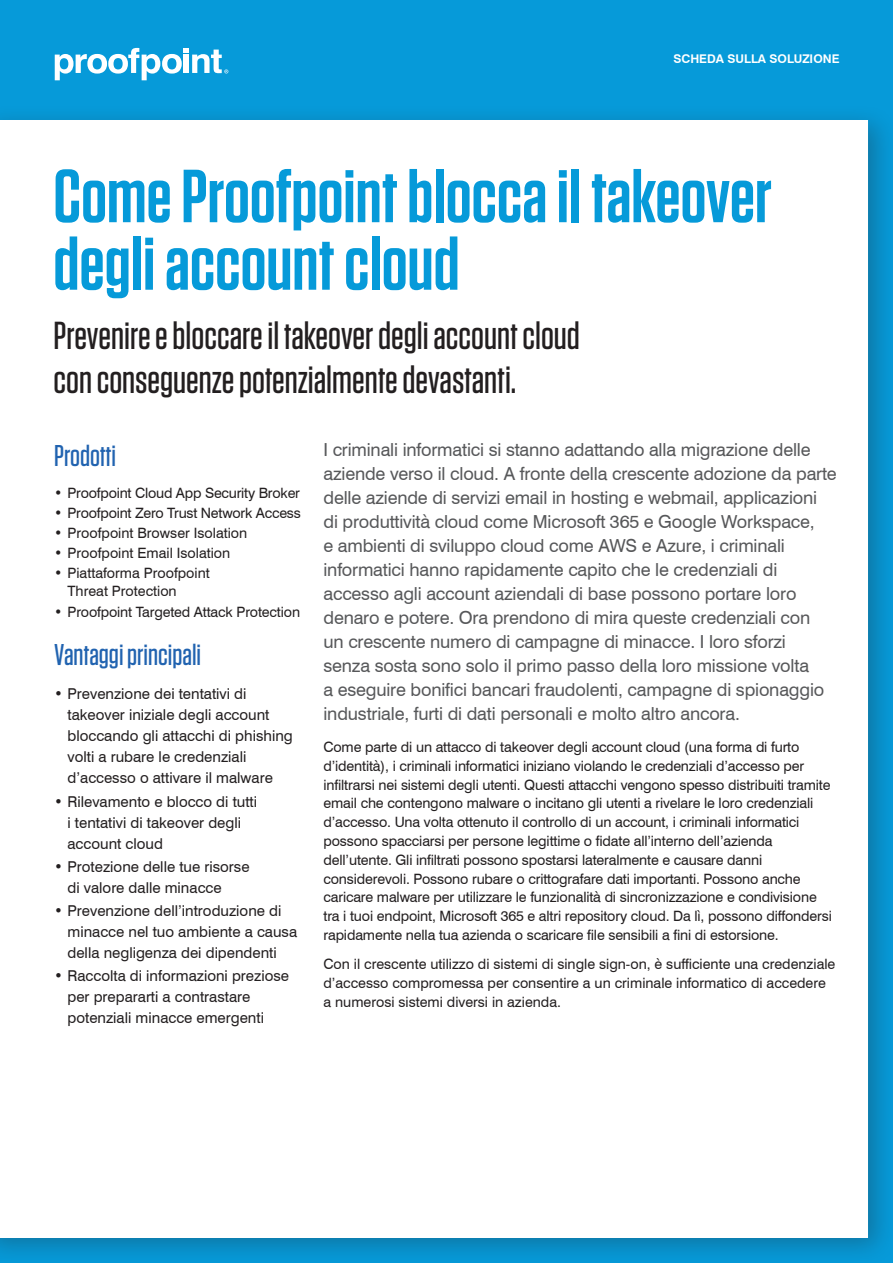
<style>
.page{position:relative;width:893px;height:1263px;background:#fff}
.page>*{position:absolute;margin:0;border:0;box-sizing:border-box;transform-origin:0 0}
.t1{font:600 75px/67.5px "Tungsten";color:#069ad9}
.t2{font:500 39px/43.5px "Tungsten";color:#231f20}
.t3{font:500 30px "Tungsten";color:#2163b0}
.t4{font:18px/24px "Swiss 721 BT";letter-spacing:-.01em;color:#57585a}
.t5{font:15px/21px "Swiss 721 BT";color:#231f20}
.t6{font:14.25px/18.8px "Swiss 721 BT";letter-spacing:-.01em;color:#231f20}
.t7{font:700 12px "Swiss 721 BT";color:#fff}
</style>
<div class="page">
<div style="left:0;top:0;width:893px;height:104px;background:#069ad9"></div>
<div style="left:0;top:104px;width:893px;height:1159px;background:#231f20;opacity:.3"></div>
<div style="left:0;top:120px;width:868px;height:1117px;background:#fff"></div>
<svg style="left:55px;top:48px;width:173px;height:32px"></svg>
<p class="t7" style="left:673px;top:52px;width:168px">SCHEDA SULLA SOLUZIONE</p>
<h1 class="t1" style="left:53px;top:164px;width:720px">Come Proofpoint blocca il takeover degli account cloud</h1>
<h2 class="t2" style="left:53px;top:315px;width:528px">Prevenire e bloccare il takeover degli account cloud con conseguenze potenzialmente devastanti.</h2>
<h3 class="t3" style="left:54px;top:440px;width:64px">Prodotti</h3>
<p class="t6" style="left:54px;top:483px;width:247px">• Proofpoint Cloud App Security Broker</p>
<p class="t6" style="left:54px;top:503px;width:248px">• Proofpoint Zero Trust Network Access</p>
<p class="t6" style="left:54px;top:523px;width:195px">• Proofpoint Browser Isolation</p>
<p class="t6" style="left:54px;top:544px;width:178px">• Proofpoint Email Isolation</p>
<p class="t6" style="left:68px;top:564px;width:144px;line-height:18px;text-indent:-13px">• Piattaforma Proofpoint<br>Threat Protection</p>
<p class="t6" style="left:54px;top:602px;width:248px">• Proofpoint Targeted Attack Protection</p>
<h3 class="t3" style="left:54px;top:639px;width:149px">Vantaggi principali</h3>
<p class="t5" style="left:68px;top:683px;width:227px;text-indent:-14px">• Prevenzione dei tentativi di takeover iniziale degli account bloccando gli attacchi di phishing volti a rubare le credenziali d’accesso o attivare il malware</p>
<p class="t5" style="left:68px;top:791px;width:191px;text-indent:-14px">• Rilevamento e blocco di tutti i tentativi di takeover degli account cloud</p>
<p class="t5" style="left:68px;top:856px;width:184px;text-indent:-14px">• Protezione delle tue risorse di valore dalle minacce</p>
<p class="t5" style="left:68px;top:900px;width:231px;text-indent:-14px">• Prevenzione dell’introduzione di minacce nel tuo ambiente a causa della negligenza dei dipendenti</p>
<p class="t5" style="left:68px;top:965px;width:223px;text-indent:-14px">• Raccolta di informazioni preziose per prepararti a contrastare potenziali minacce emergenti</p>
<p class="t4" style="left:323px;top:437px;width:515px">I criminali informatici si stanno adattando alla migrazione delle aziende verso il cloud. A fronte della crescente adozione da parte delle aziende di servizi email in hosting e webmail, applicazioni<br>di produttività cloud come Microsoft 365 e Google Workspace,<br>e ambienti di sviluppo cloud come AWS e Azure, i criminali informatici hanno rapidamente capito che le credenziali di accesso agli account aziendali di base possono portare loro denaro e potere. Ora prendono di mira queste credenziali con<br>un crescente numero di campagne di minacce. I loro sforzi senza sosta sono solo il primo passo della loro missione volta<br>a eseguire bonifici bancari fraudolenti, campagne di spionaggio industriale, furti di dati personali e molto altro ancora.</p>
<p class="t6" style="left:323px;top:738px;width:510px">Come parte di un attacco di takeover degli account cloud (una forma di furto d’identità), i criminali informatici iniziano violando le credenziali d’accesso per infiltrarsi nei sistemi degli utenti. Questi attacchi vengono spesso distribuiti tramite email che contengono malware o incitano gli utenti a rivelare le loro credenziali d’accesso. Una volta ottenuto il controllo di un account, i criminali informatici possono spacciarsi per persone legittime o fidate all’interno dell’azienda dell’utente. Gli infiltrati possono spostarsi lateralmente e causare danni considerevoli. Possono rubare o crittografare dati importanti. Possono anche caricare malware per utilizzare le funzionalità di sincronizzazione e condivisione tra i tuoi endpoint, Microsoft 365 e altri repository cloud. Da lì, possono diffondersi rapidamente nella tua azienda o scaricare file sensibili a fini di estorsione.</p>
<p class="t6" style="left:323px;top:955px;width:513px">Con il crescente utilizzo di sistemi di single sign-on, è sufficiente una credenziale d’accesso compromessa per consentire a un criminale informatico di accedere a numerosi sistemi diversi in azienda.</p>
</div>
